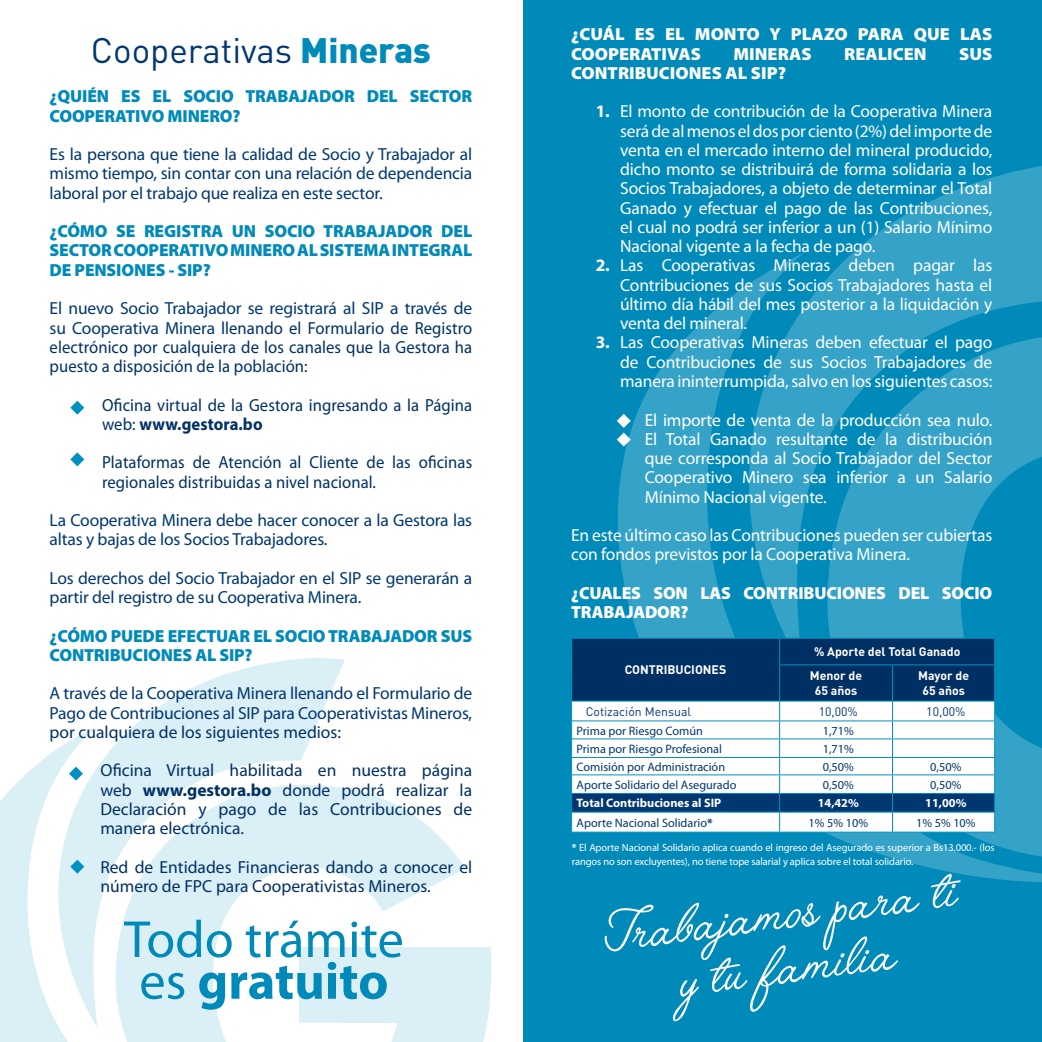
<style>
.page{position:relative;width:1042px;height:1042px;background:#fff}
.page>*{position:absolute;margin:0;border:0;box-sizing:border-box;transform-origin:0 0}
.t1{font:71.05px/54.4px "Angelface";color:#fff;text-align:center}
.t2{font:52.5px/41.8px "Myriad Pro";color:#008aba}
.t3{font:35px "DIN Pro";color:#003770}
.t4{font:17.5px/19.2px "Myriad Pro";letter-spacing:-.01em;color:#fff;text-align:justify}
.t5{font:17.5px/19.2px "Myriad Pro";letter-spacing:-.01em;color:#003770}
.t6{font:17.5px/19.2px "Myriad Pro";color:#003063;scale:.95 1}
.t7{font:17.5px/19.2px "Myriad Pro";color:#003063;text-align:justify}
.t8{font:900 17.5px/19.2px "Myriad Pro";letter-spacing:-.01em;color:#008aba}
.t9{font:900 17.5px/19.2px "Myriad Pro";color:#fff;scale:1.04 1}
.t10{font:900 17.5px/19.2px "Myriad Pro";color:#fff}
.t11{font:12.25px "Myriad Pro";color:#003770}
.t12{font:700 12.25px/24.2px "DIN Pro";color:#fff}
.t13{font:700 12.25px "Myriad Pro";color:#fff}
.t14{font:12.25px "DIN Pro";color:#003770}
.t15{font:10.5px/14px "Myriad Pro";letter-spacing:-.01em;color:#fff}
.s1{font-weight:900;color:#008aba}
.s2{color:#003770}
.s3{font-weight:700}
</style>
<div class="page">
<div style="left:523px;top:0;width:519px;height:1042px;background:#008aba"></div>
<svg style="left:854px;top:166px;width:188px;height:86px;fill:#35a2c8"></svg>
<svg style="left:616px;top:252px;width:426px;height:631px;fill:#35a2c8"></svg>
<svg style="left:825px;top:330px;width:217px;height:532px;fill:#35a2c8"></svg>
<svg style="left:135px;top:658px;width:210px;height:67px;fill:#dbeff6"></svg>
<svg style="left:0;top:725px;width:316px;height:317px;fill:#dbeff6"></svg>
<svg style="left:114px;top:782px;width:377px;height:260px;fill:#dbeff6"></svg>
<svg style="left:617px;top:414px;width:14px;height:32px"></svg>
<hr style="left:779px;top:832px;width:113px;height:1px;background:#0091c0">
<hr style="left:892px;top:832px;width:103px;height:1px;background:#0091c0">
<svg style="left:571px;top:638px;width:424px;height:194px;background:#89a6bd"></svg>
<hr style="left:571px;top:832px;width:208px;height:1px;background:#0091c0">
<svg style="left:70px;top:452px;width:14px;height:14px"></svg>
<svg style="left:70px;top:859px;width:14px;height:14px"></svg>
<svg style="left:69px;top:766px;width:14px;height:14px"></svg>
<svg style="left:70px;top:401px;width:14px;height:14px"></svg>
<h3 class="t3" style="left:91px;top:27px;width:341px">Cooperativas <span class="s1">Mineras</span></h3>
<p class="t8" style="left:50px;top:86px;width:424px">¿QUIÉN ES EL SOCIO TRABAJADOR DEL SECTOR<br>COOPERATIVO MINERO?</p>
<p class="t5" style="left:50px;top:144px;width:424px;text-align:justify">Es la persona que tiene la calidad de Socio y Trabajador al mismo tiempo, sin contar con una relación de dependencia laboral por el trabajo que realiza en este sector.</p>
<p class="t8" style="left:50px;top:221px;width:424px;text-align:justify">¿CÓMO SE REGISTRA UN SOCIO TRABAJADOR DEL SECTOR COOPERATIVO MINERO AL SISTEMA INTEGRAL DE PENSIONES - SIP?</p>
<p class="t6" style="left:50px;top:298px;width:446px;text-align:justify"><span class="s2">El nuevo Socio Trabajador se registrará al SIP a través de su Cooperativa Minera l</span>lenando el Formulario de Registro electrónico por cualquiera de los canales que la Gestora ha puesto a disposición de la población:</p>
<p class="t6" style="left:102px;top:395px;width:391px;text-indent:-28px">• Oficina virtual de la Gestora ingresando a la Página web: <span class="s3">www.gestora.bo</span></p>
<p class="t6" style="left:102px;top:452px;width:391px">Plataformas de Atención al Cliente de las oficinas regionales distribuidas a nivel nacional.</p>
<p class="t5" style="left:50px;top:510px;width:424px">La Cooperativa Minera debe hacer conocer a la Gestora las altas y bajas de los Socios Trabajadores.</p>
<p class="t5" style="left:50px;top:568px;width:424px">Los derechos del Socio Trabajador en el SIP se generarán a partir del registro de su Cooperativa Minera.</p>
<p class="t8" style="left:50px;top:625px;width:424px">¿CÓMO PUEDE EFECTUAR EL SOCIO TRABAJADOR SUS<br>CONTRIBUCIONES AL SIP?</p>
<p class="t5" style="left:50px;top:683px;width:424px">A través de la Cooperativa Minera llenando el Formulario de<br>Pago de Contribuciones al SIP para Cooperativistas Mineros,</p>
<p class="t7" style="left:50px;top:722px;width:293px">por cualquiera de los siguientes medios:</p>
<p class="t7" style="left:100px;top:760px;width:373px;text-indent:-26px">• Oficina Virtual habilitada en nuestra página web <span class="s3">www.gestora.bo</span> donde podrá realizar la Declaración y pago de las Contribuciones de manera electrónica.</p>
<p class="t7" style="left:100px;top:857px;width:373px;text-indent:-26px">• Red de Entidades Financieras dando a conocer el número de FPC para Cooperativistas Mineros.</p>
<h2 class="t2" style="left:124px;top:917px;width:281px">Todo trámite es <span class="s3">gratuito</span></h2>
<p class="t9" style="left:571px;top:24px;width:406px">¿CUÁL ES EL MONTO Y PLAZO PARA QUE LAS<br>COOPERATIVAS</p>
<p class="t9" style="left:733px;top:43px;width:77px">MINERAS</p>
<p class="t9" style="left:844px;top:43px;width:81px">REALICEN</p>
<p class="t9" style="left:959px;top:43px;width:33px">SUS</p>
<p class="t9" style="left:571px;top:63px;width:208px">CONTRIBUCIONES AL SIP?</p>
<p class="t4" style="left:620px;top:102px;width:374px;text-indent:-24px"><span class="s3">1.</span> El monto de contribución de la Cooperativa Minera será de al menos el dos por ciento (2%) del importe de venta en el mercado interno del mineral producido, dicho monto se distribuirá de forma solidaria a los Socios Trabajadores, a objeto de determinar el Total Ganado y efectuar el pago de las Contribuciones, el cual no podrá ser inferior a un (1) Salario Mínimo Nacional vigente a la fecha de pago.</p>
<p class="t4" style="left:620px;top:256px;width:374px;text-indent:-24px"><span class="s3">2.</span> Las Cooperativas Mineras deben pagar las Contribuciones de sus Socios Trabajadores hasta el último día hábil del mes posterior a la liquidación y venta del mineral.</p>
<p class="t4" style="left:620px;top:333px;width:374px;text-indent:-24px"><span class="s3">3.</span> Las Cooperativas Mineras deben efectuar el pago de Contribuciones de sus Socios Trabajadores de manera ininterrumpida, salvo en los siguientes casos:</p>
<p class="t4" style="left:645px;top:410px;width:349px;text-indent:-24px">• El importe de venta de la producción sea nulo.<br>El Total Ganado resultante de la distribución que corresponda al Socio Trabajador del Sector Cooperativo Minero sea inferior a un Salario Mínimo Nacional vigente.</p>
<p class="t4" style="left:571px;top:525px;width:423px">En este último caso las Contribuciones pueden ser cubiertas con fondos previstos por la Cooperativa Minera.</p>
<p class="t10" style="left:571px;top:582px;width:423px">¿CUALES SON LAS CONTRIBUCIONES DEL SOCIO<br>TRABAJADOR?</p>
<p class="t12" style="left:625px;top:657px;width:103px">CONTRIBUCIONES</p>
<p class="t12" style="left:810px;top:639px;width:152px;text-indent:4px">% Aporte del Total Ganado<br>Menor de</p>
<p class="t12" style="left:815px;top:678px;width:44px">65 años</p>
<p class="t12" style="left:918px;top:668px;width:53px;line-height:14.7px;text-align:center">Mayor de<br>65 años</p>
<p class="t14" style="left:586px;top:703px;width:107px">Cotización Mensual</p>
<p class="t14" style="left:819px;top:703px;width:41px">10,00%</p>
<p class="t14" style="left:926px;top:703px;width:41px">10,00%</p>
<p class="t11" style="left:576px;top:723px;width:128px">Prima por Riesgo Común</p>
<p class="t11" style="left:823px;top:723px;width:33px">1,71%</p>
<p class="t11" style="left:576px;top:741px;width:147px">Prima por Riesgo Profesional</p>
<p class="t11" style="left:823px;top:741px;width:33px">1,71%</p>
<p class="t11" style="left:576px;top:759px;width:150px">Comisión por Administración</p>
<p class="t11" style="left:823px;top:759px;width:33px">0,50%</p>
<p class="t11" style="left:930px;top:759px;width:33px">0,50%</p>
<p class="t11" style="left:576px;top:777px;width:161px">Aporte Solidario del Asegurado</p>
<p class="t11" style="left:823px;top:777px;width:33px">0,50%</p>
<p class="t11" style="left:930px;top:777px;width:33px">0,50%</p>
<p class="t13" style="left:576px;top:795px;width:146px">Total Contribuciones al SIP</p>
<p class="t13" style="left:818px;top:795px;width:43px">14,42%</p>
<p class="t13" style="left:925px;top:795px;width:43px">11,00%</p>
<p class="t11" style="left:576px;top:815px;width:138px">Aporte Nacional Solidario<span class="s3">*</span></p>
<p class="t11" style="left:808px;top:815px;width:61px">1% 5% 10%</p>
<p class="t11" style="left:916px;top:815px;width:61px">1% 5% 10%</p>
<p class="t15" style="left:572px;top:840px;width:424px"><span class="s3">*</span> El Aporte Nacional Solidario aplica cuando el ingreso del Asegurado es superior a Bs13.000.- (los rangos no son excluyentes), no tiene tope salarial y aplica sobre el total solidario.</p>
<h1 class="t1" style="left:600px;top:911px;width:357px;rotate:-8deg">Trabajamos para ti y tu familia</h1>
</div>
